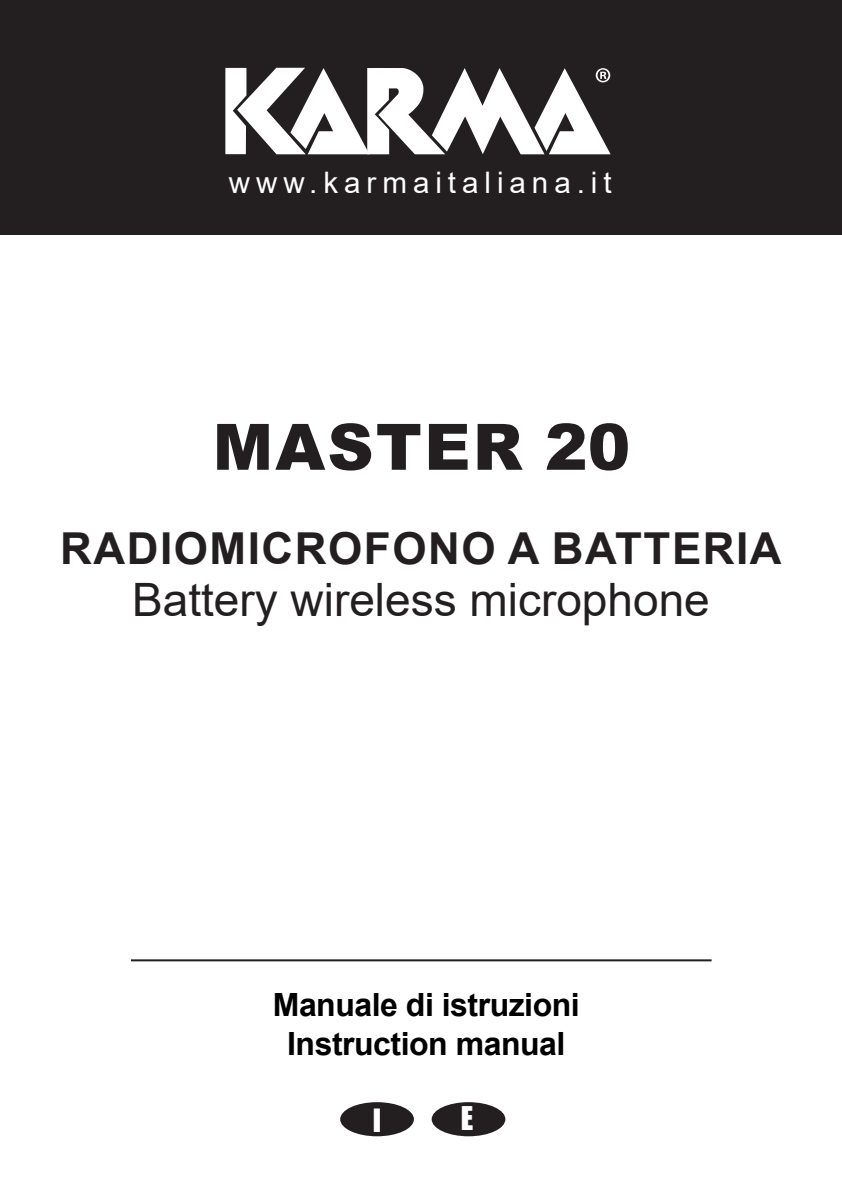
<style>
.page{position:relative;width:842px;height:1191px;background:#fff}
.page>*{position:absolute;margin:0;border:0;box-sizing:border-box;transform-origin:0 0}
.t1{font:900 64px "Arial";letter-spacing:.035em;color:#231f20}
.t2{font:46px "Arial";color:#231f20}
.t3{font:700 44px "Arial";letter-spacing:.035em;color:#231f20}
.t4{font:700 32px/38.4px "Arial";letter-spacing:-.015em;color:#000001;text-align:center}
.t5{font:30px "Impact";color:#fff}
.t6{font:29.6px "Arial";letter-spacing:.2em;color:#fff}
.t7{font:29.4px "Impact";color:#fff}
</style>
<div class="page">
<div style="left:0;top:0;width:842px;height:234px;background:#231f20"></div>
<div style="left:340px;top:1102px;width:74px;height:34px;background:#231f20;border-radius:50%"></div>
<div style="left:432px;top:1102px;width:73px;height:34px;background:#231f20;border-radius:50%"></div>
<svg style="left:225px;top:68px;width:386px;height:86px"></svg>
<hr style="left:131px;top:959px;width:580px;height:2px;background:#231f20">
<p class="t6" style="left:229px;top:163px;width:384px">www.karmaitaliana.it</p>
<h1 class="t1" style="left:213px;top:400px;width:419px">MASTER 20</h1>
<h3 class="t3" style="left:60px;top:517px;width:723px">RADIOMICROFONO A BATTERIA</h3>
<h2 class="t2" style="left:132px;top:568px;width:579px">Battery wireless microphone</h2>
<p class="t4" style="left:273px;top:986px;width:308px">Manuale di istruzioni<br>Instruction manual</p>
<p class="t7" style="left:373px;top:1097px;width:10px">I</p>
<p class="t5" style="left:461px;top:1094px;width:14px">E</p>
</div>
